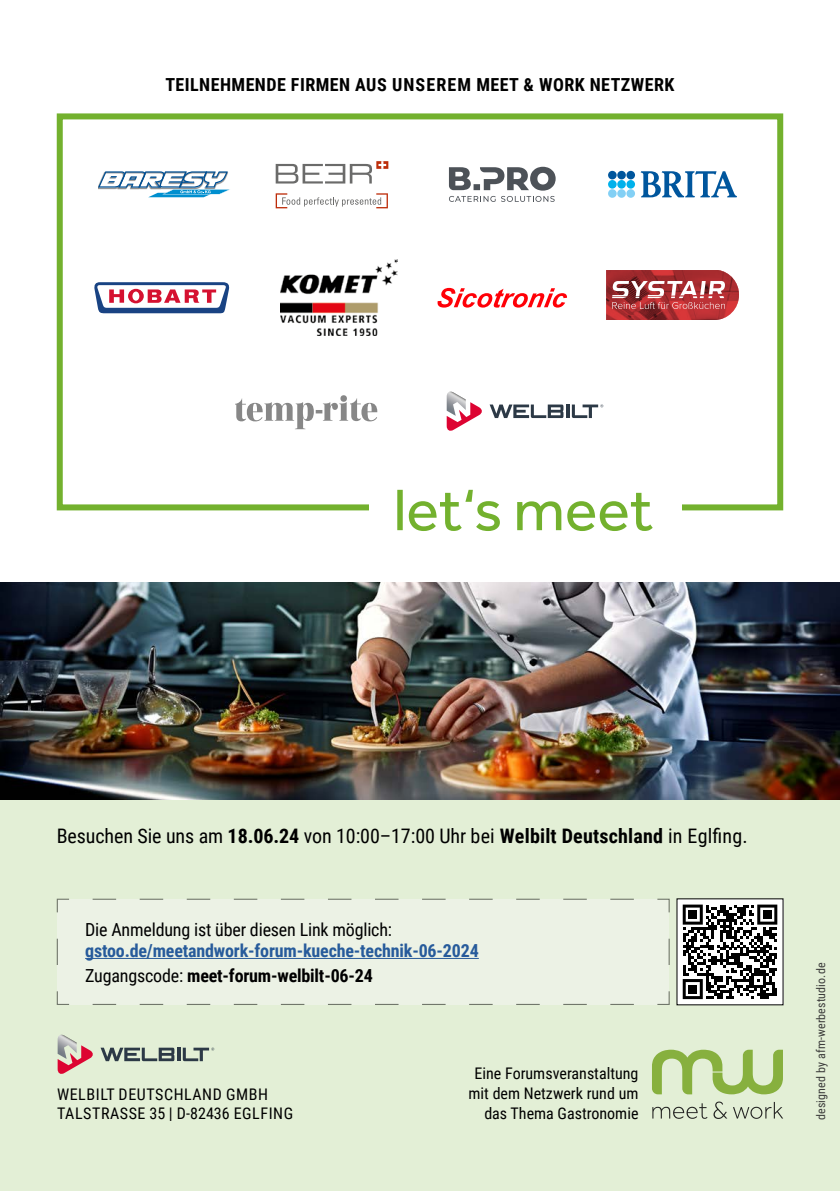
<style>
.page{position:relative;width:840px;height:1191px;background:#fff}
.page>*{position:absolute;margin:0;border:0;box-sizing:border-box;transform-origin:0 0}
.t1{font:20px "Roboto Condensed";letter-spacing:-.005em;color:#000}
.Body{font:700 18px/21px "Roboto Condensed";letter-spacing:-.01em;color:#275b9b}
.Body-2{font:700 18px "Roboto Condensed";letter-spacing:.025em;color:#000}
.Body-3{font:700 18px "Roboto Condensed";letter-spacing:-.01em;color:#000}
.t2{font:16px/20px "Roboto Condensed";color:#000;text-align:right}
.t3{font:16px "Roboto Condensed";letter-spacing:.035em;color:#000}
.t4{font:12px "Roboto Condensed";letter-spacing:.01em;color:#3c3c3b}
.s1{font-weight:700}
.s2{font-weight:400;color:#000}
.s3{font-weight:400}
</style>
<div class="page">
<div style="left:0;top:614px;width:839px;height:577px;background:#e3efd6"></div>
<div style="left:56px;top:898px;width:614px;height:107px;background:#ecf2e5"></div>
<div style="left:676px;top:899px;width:106px;height:105px;background:#fff"></div>
<svg style="left:682px;top:904px;width:94px;height:95px"></svg>
<div style="left:688px;top:910px;width:8px;height:9px;background:#000"></div>
<div style="left:762px;top:910px;width:9px;height:9px;background:#000"></div>
<div style="left:688px;top:984px;width:8px;height:9px;background:#000"></div>
<hr style="left:85px;top:958px;width:393px;height:1px;background:#275b9b">
<svg style="left:652px;top:1049px;width:130px;height:45px"></svg>
<svg style="left:652px;top:1103px;width:55px;height:15px"></svg>
<svg style="left:713px;top:1101px;width:69px;height:18px"></svg>
<svg style="left:449px;top:167px;width:106px;height:35px"></svg>
<div style="left:626px;top:189px;width:8px;height:9px;background:#83d0f5;border-radius:50%"></div>
<div style="left:617px;top:189px;width:8px;height:9px;background:#83d0f5;border-radius:50%"></div>
<svg style="left:607px;top:189px;width:9px;height:9px"></svg>
<div style="left:626px;top:171px;width:8px;height:8px;background:#00569d;border-radius:50%"></div>
<div style="left:617px;top:171px;width:8px;height:8px;background:#00569d;border-radius:50%"></div>
<svg style="left:607px;top:171px;width:9px;height:8px"></svg>
<div style="left:626px;top:180px;width:8px;height:9px;background:#00b1eb;border-radius:50%"></div>
<div style="left:617px;top:180px;width:8px;height:9px;background:#00b1eb;border-radius:50%"></div>
<svg style="left:607px;top:180px;width:9px;height:9px"></svg>
<svg style="left:640px;top:171px;width:96px;height:26px"></svg>
<svg style="left:437px;top:288px;width:129px;height:19px"></svg>
<svg style="left:566px;top:404px;width:3px;height:14px"></svg>
<svg style="left:571px;top:404px;width:32px;height:14px"></svg>
<svg style="left:489px;top:404px;width:74px;height:14px"></svg>
<svg style="left:446px;top:391px;width:36px;height:40px"></svg>
<hr style="left:177px;top:1047px;width:3px;height:14px;background:#2c3946">
<svg style="left:183px;top:1047px;width:31px;height:14px"></svg>
<svg style="left:100px;top:1047px;width:74px;height:14px"></svg>
<svg style="left:58px;top:1034px;width:35px;height:40px"></svg>
<svg style="left:275px;top:161px;width:113px;height:22px"></svg>
<svg style="left:275px;top:193px;width:112px;height:15px"></svg>
<svg style="left:98px;top:171px;width:132px;height:26px"></svg>
<svg style="left:94px;top:282px;width:135px;height:31px"></svg>
<img style="left:280px;top:260px;width:117px;height:76px">
<svg style="left:606px;top:270px;width:132px;height:50px;background:#b75153"></svg>
<div style="left:340px;top:395px;width:7px;height:7px;background:#878787;border-radius:50%"></div>
<svg style="left:235px;top:398px;width:142px;height:31px"></svg>
<img style="left:0;top:583px;width:839px;height:216px">
<div style="left:57px;top:113px;width:725px;height:397px;border:6px solid #73b12e"></div>
<div style="left:369px;top:492px;width:311px;height:35px;background:#fff"></div>
<svg style="left:397px;top:490px;width:255px;height:41px"></svg>
<p class="Body-2" style="left:165px;top:72px;width:510px">TEILNEHMENDE FIRMEN AUS UNSEREM MEET &amp; WORK NETZWERK</p>
<p class="t1" style="left:57px;top:822px;width:692px">Besuchen Sie uns am <span class="s1">18.06.24</span> von 10:00–17:00 Uhr bei <span class="s1">Welbilt Deutschland</span> in Eglfing.</p>
<p class="Body" style="left:85px;top:918px;width:395px"><span class="s2">Die Anmeldung ist über diesen Link möglich: </span>gstoo.de/meetandwork-forum-kueche-technik-06-2024</p>
<p class="Body-3" style="left:85px;top:963px;width:289px"><span class="s3">Zugangscode:</span> meet-forum-welbilt-06-24</p>
<p class="t3" style="left:57px;top:1082px;width:212px">WELBILT DEUTSCHLAND GMBH</p>
<p class="t3" style="left:57px;top:1102px;width:237px">TALSTRASSE 35 | D-82436 EGLFING</p>
<p class="t2" style="left:468px;top:1062px;width:171px">Eine Forumsveranstaltung mit dem Netzwerk rund um das Thema Gastronomie</p>
<p class="t4" style="left:811px;top:1120px;width:159px;rotate:-90deg">designed by afm-werbestudio.de</p>
</div>
